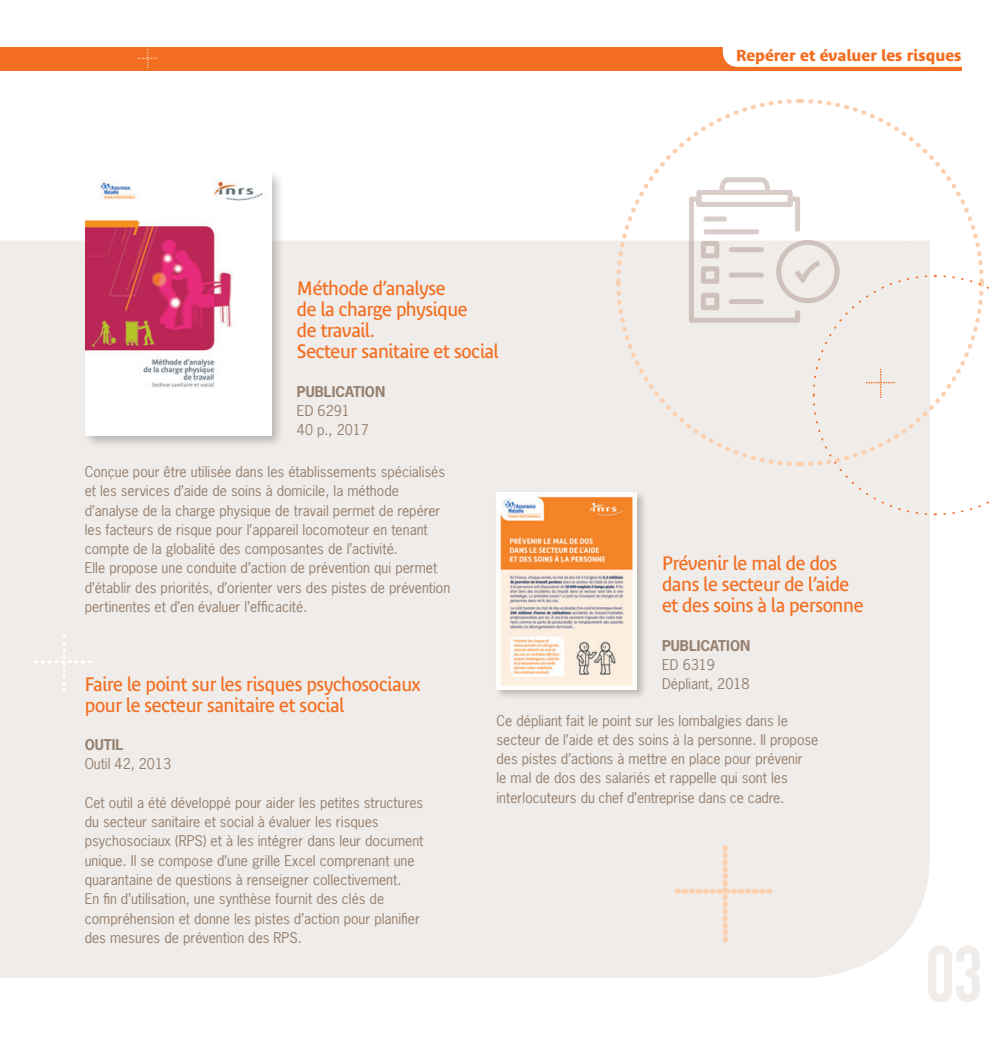
<style>
.page{position:relative;width:993px;height:1042px;background:#fff}
.page>*{position:absolute;margin:0;border:0;box-sizing:border-box;transform-origin:0 0}
.t1{font:78.75px "DIN Engschrift";color:#f0ece9}
.t2{font:19.25px/21px "Bienvenue Beta";letter-spacing:-.02em;color:#f36e21}
.t3{font:700 15.75px "Bienvenue Beta";color:#f36e21}
.t4{font:14px/19.2px "News Gothic";color:#95806f}
.t5{font:700 14px "News Gothic";color:#95806f}
</style>
<div class="page">
<div style="left:0;top:47px;width:960px;height:23px;background:#f36e21"></div>
<div style="left:722px;top:47px;width:240px;height:20px;background:#fff"></div>
<svg style="left:138px;top:50px;width:19px;height:18px"></svg>
<div style="left:0;top:241px;width:929px;height:737px;background:#f0ece9"></div>
<div style="left:35px;top:636px;width:56px;height:55px;background:#f0ece9"></div>
<div style="left:83px;top:171px;width:201px;height:277px;background:#231f20;opacity:.26"></div>
<img style="left:86px;top:173px;width:185px;height:262px">
<div style="left:494px;top:490px;width:153px;height:210px;background:#231f20;opacity:.26"></div>
<img style="left:496px;top:493px;width:140px;height:196px">
<svg style="left:676px;top:847px;width:93px;height:93px"></svg>
<svg style="left:614px;top:99px;width:375px;height:417px"></svg>
<p class="t3" style="left:736px;top:46px;width:227px">Repérer et évaluer les risques</p>
<h2 class="t2" style="left:297px;top:278px;width:203px">Méthode d’analyse<br>de la charge physique<br>de travail.<br>Secteur sanitaire et social</h2>
<p class="t5" style="left:297px;top:382px;width:90px">PUBLICATION</p>
<p class="t4" style="left:297px;top:401px;width:73px">ED 6291<br>40 p., 2017</p>
<p class="t4" style="left:85px;top:462px;width:367px">Conçue pour être utilisée dans les établissements spécialisés et les services d’aide de soins à domicile, la méthode d’analyse de la charge physique de travail permet de repérer les facteurs de risque pour l’appareil locomoteur en tenant compte de la globalité des composantes de l’activité.<br>Elle propose une conduite d’action de prévention qui permet d’établir des priorités, d’orienter vers des pistes de prévention pertinentes et d’en évaluer l’efficacité.</p>
<h2 class="t2" style="left:661px;top:553px;width:203px">Prévenir le mal de dos dans le secteur de l’aide et des soins à la personne</h2>
<p class="t5" style="left:661px;top:636px;width:90px">PUBLICATION</p>
<p class="t4" style="left:661px;top:655px;width:89px">ED 6319<br>Dépliant, 2018</p>
<h2 class="t2" style="left:85px;top:673px;width:337px">Faire le point sur les risques psychosociaux pour le secteur sanitaire et social</h2>
<p class="t5" style="left:85px;top:735px;width:40px">OUTIL</p>
<p class="t4" style="left:85px;top:754px;width:88px">Outil 42, 2013</p>
<p class="t4" style="left:85px;top:793px;width:340px">Cet outil a été développé pour aider les petites structures du secteur sanitaire et social à évaluer les risques psychosociaux (RPS) et à les intégrer dans leur document unique. Il se compose d’une grille Excel comprenant une quarantaine de questions à renseigner collectivement.<br>En fin d’utilisation, une synthèse fournit des clés de compréhension et donne les pistes d’action pour planifier des mesures de prévention des RPS.</p>
<p class="t4" style="left:496px;top:710px;width:323px">Ce dépliant fait le point sur les lombalgies dans le secteur de l’aide et des soins à la personne. Il propose des pistes d’actions à mettre en place pour prévenir<br>le mal de dos des salariés et rappelle qui sont les interlocuteurs du chef d’entreprise dans ce cadre.</p>
<h1 class="t1" style="left:925px;top:928px;width:59px">03</h1>
</div>
